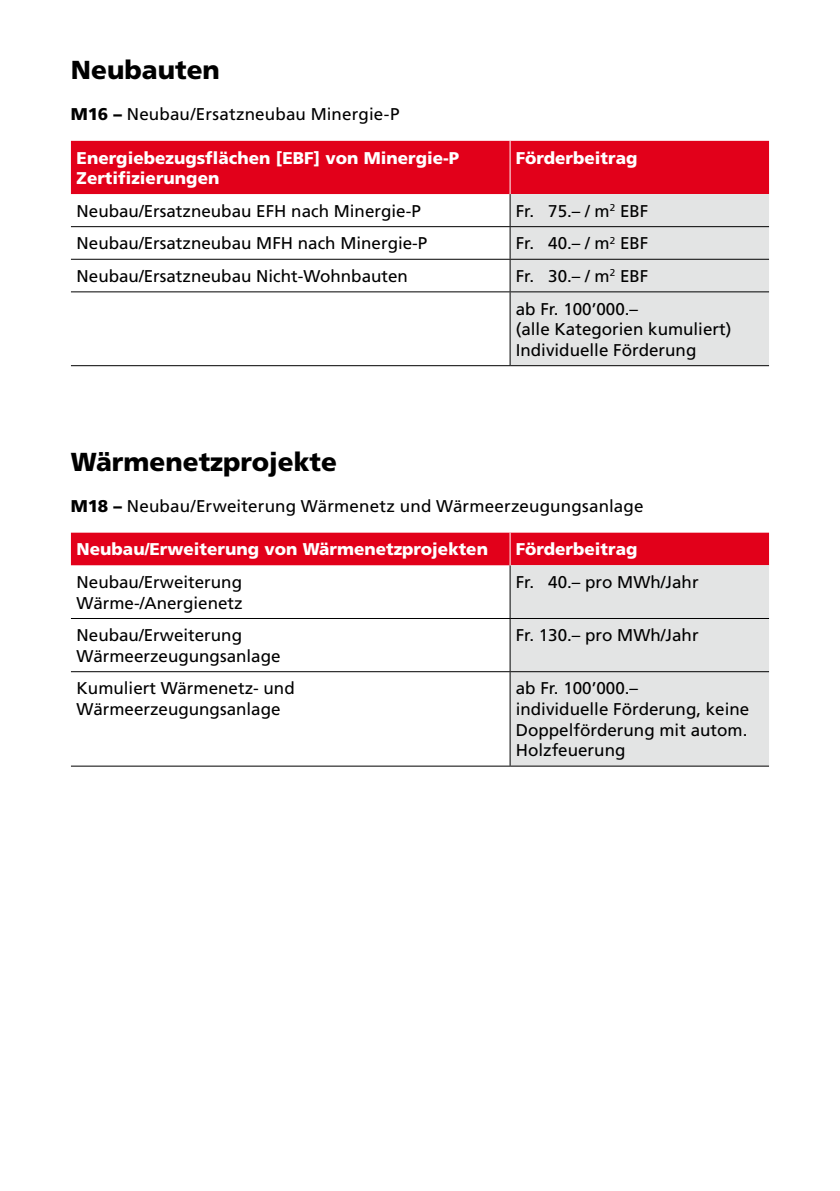
<style>
.page{position:relative;width:840px;height:1191px;background:#fff}
.page>*{position:absolute;margin:0;border:0;box-sizing:border-box;transform-origin:0 0}
.t1{font:900 26px "Frutiger LT Com";color:#000}
.t2{font:17px/20.6px "Frutiger LT Com";color:#000}
.t3{font:900 17px/20.6px "Frutiger LT Com";color:#fff}
.s1{font-weight:900}
</style>
<div class="page">
<div style="left:71px;top:141px;width:697px;height:53px;background:#e2001a"></div>
<div style="left:510px;top:194px;width:258px;height:171px;background:#e3e4e4"></div>
<hr style="left:509px;top:194px;width:1px;height:32px;background:#000">
<hr style="left:71px;top:226px;width:439px;height:1px;background:#000">
<hr style="left:510px;top:226px;width:258px;height:1px;background:#000">
<hr style="left:509px;top:227px;width:1px;height:32px;background:#000">
<hr style="left:71px;top:259px;width:439px;height:1px;background:#000">
<hr style="left:510px;top:259px;width:258px;height:1px;background:#000">
<hr style="left:509px;top:260px;width:1px;height:31px;background:#000">
<hr style="left:71px;top:291px;width:439px;height:1px;background:#000">
<hr style="left:510px;top:291px;width:258px;height:1px;background:#000">
<hr style="left:509px;top:292px;width:1px;height:73px;background:#000">
<hr style="left:71px;top:365px;width:439px;height:1px;background:#000">
<hr style="left:510px;top:365px;width:258px;height:1px;background:#000">
<hr style="left:509px;top:141px;width:1px;height:53px;background:#fff">
<div style="left:71px;top:532px;width:697px;height:33px;background:#e2001a"></div>
<div style="left:510px;top:565px;width:258px;height:200px;background:#e3e4e4"></div>
<hr style="left:509px;top:565px;width:1px;height:53px;background:#000">
<hr style="left:71px;top:618px;width:439px;height:1px;background:#000">
<hr style="left:510px;top:618px;width:258px;height:1px;background:#000">
<hr style="left:509px;top:619px;width:1px;height:52px;background:#000">
<hr style="left:71px;top:671px;width:439px;height:1px;background:#000">
<hr style="left:510px;top:671px;width:258px;height:1px;background:#000">
<hr style="left:509px;top:672px;width:1px;height:93px;background:#000">
<hr style="left:71px;top:765px;width:439px;height:1px;background:#000">
<hr style="left:510px;top:765px;width:258px;height:1px;background:#000">
<hr style="left:509px;top:532px;width:1px;height:33px;background:#fff">
<h1 class="t1" style="left:71px;top:54px;width:150px">Neubauten</h1>
<p class="t2" style="left:71px;top:104px;width:330px"><span class="s1">M16 –</span> Neubau/Ersatzneubau Minergie-P</p>
<p class="t3" style="left:77px;top:147px;width:384px">Energiebezugsflächen [EBF] von Minergie-P<br>Zertifizierungen</p>
<p class="t3" style="left:515px;top:147px;width:123px">Förderbeitrag</p>
<p class="t2" style="left:77px;top:201px;width:345px">Neubau/Ersatzneubau EFH nach Minergie-P</p>
<p class="t2" style="left:515px;top:201px;width:134px">Fr. 75.– / m<sup>2</sup> EBF</p>
<p class="t2" style="left:77px;top:233px;width:352px">Neubau/Ersatzneubau MFH nach Minergie-P</p>
<p class="t2" style="left:515px;top:233px;width:134px">Fr. 40.– / m<sup>2</sup> EBF</p>
<p class="t2" style="left:77px;top:266px;width:333px">Neubau/Ersatzneubau Nicht-Wohnbauten</p>
<p class="t2" style="left:515px;top:260px;width:134px;line-height:32.6px">Fr. 30.– / m<sup>2</sup> EBF ab Fr. 100’000.–</p>
<p class="t2" style="left:515px;top:319px;width:217px">(alle Kategorien kumuliert)<br>Individuelle Förderung</p>
<h1 class="t1" style="left:71px;top:446px;width:267px">Wärmenetzprojekte</h1>
<p class="t2" style="left:71px;top:495px;width:574px"><span class="s1">M18 –</span> Neubau/Erweiterung Wärmenetz und Wärmeerzeugungsanlage</p>
<p class="t3" style="left:77px;top:539px;width:412px">Neubau/Erweiterung von Wärmenetzprojekten</p>
<p class="t3" style="left:515px;top:539px;width:123px">Förderbeitrag</p>
<p class="t2" style="left:77px;top:572px;width:167px">Neubau/Erweiterung<br>Wärme-/Anergienetz</p>
<p class="t2" style="left:515px;top:572px;width:184px">Fr. 40.– pro MWh/Jahr</p>
<p class="t2" style="left:77px;top:625px;width:205px">Neubau/Erweiterung<br>Wärmeerzeugungsanlage</p>
<p class="t2" style="left:515px;top:625px;width:184px">Fr. 130.– pro MWh/Jahr</p>
<p class="t2" style="left:77px;top:678px;width:219px">Kumuliert Wärmenetz- und<br>Wärmeerzeugungsanlage</p>
<p class="t2" style="left:515px;top:678px;width:235px">ab Fr. 100’000.–<br>individuelle Förderung, keine<br>Doppelförderung mit autom.<br>Holzfeuerung</p>
</div>
